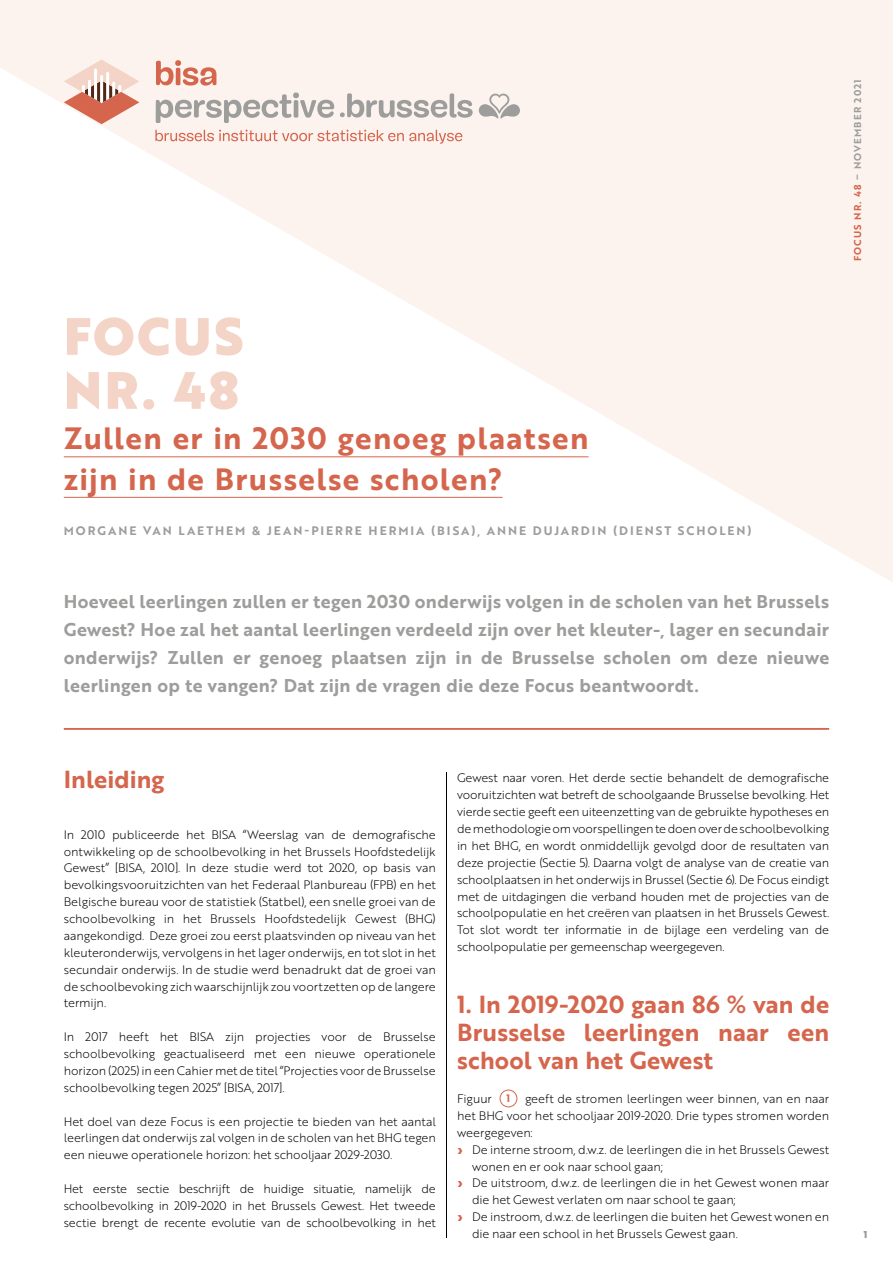
<style>
.page{position:relative;width:893px;height:1263px;background:#fff}
.page>*{position:absolute;margin:0;border:0;box-sizing:border-box;transform-origin:0 0}
.t1{font:51px/54px "Brother 1816 Black";letter-spacing:.045em;color:#f4d4c7}
.t2{font:30px/40.5px "Brother 1816 Bold";letter-spacing:.045em;color:#d5664d}
.t3{font:24px/28.2px "Brother 1816 Bold";letter-spacing:.005em;color:#d5664d;text-align:justify}
.t4{font:18px/28.2px "Brother 1816 Bold";letter-spacing:.015em;color:#9d9d9c;text-align:justify}
.t5{font:12px/16.8px "Brother 1816 Light";letter-spacing:-.005em;color:#000;text-align:justify}
.t6{font:12px "Brother 1816 Bold";letter-spacing:.16em;color:#9d9d9c}
.t7{font:9.75px "Brother 1816 Bold";letter-spacing:.12em;color:#9d9d9c}
.t8{font:9.75px "Brother 1816 Black";color:#9d9d9c}
.s1{color:#d5664d}
.s2{font-family:"Brother 1816 Bold";font-size:10.5px;color:#d5664d}
.s3{font-family:"Brother 1816 Black";color:#d5654b}
</style>
<div class="page">
<svg style="left:0;top:0;width:893px;height:582px;fill:#fcf3ef"></svg>
<hr style="left:446px;top:772px;width:1px;height:466px;background:#000">
<hr style="left:64px;top:728px;width:765px;height:2px;background:#d5664d">
<hr style="left:64px;top:456px;width:525px;height:1px;background:#d5664d">
<hr style="left:64px;top:497px;width:439px;height:1px;background:#d5664d">
<svg style="left:479px;top:94px;width:41px;height:25px"></svg>
<svg style="left:64px;top:60px;width:75px;height:64px"></svg>
<svg style="left:155px;top:130px;width:307px;height:14px"></svg>
<svg style="left:156px;top:60px;width:60px;height:26px"></svg>
<svg style="left:156px;top:92px;width:317px;height:31px"></svg>
<div style="left:500px;top:1090px;width:17px;height:17px;border:1px solid #d5664d;border-radius:50%"></div>
<h1 class="t1" style="left:64px;top:308px;width:181px">FOCUS<br>NR. 48</h1>
<h2 class="t2" style="left:64px;top:417px;width:526px">Zullen er in 2030 genoeg plaatsen zijn in de Brusselse scholen?</h2>
<p class="t6" style="left:64px;top:521px;width:689px">MORGANE VAN LAETHEM &amp; JEAN-PIERRE HERMIA (BISA), ANNE DUJARDIN (DIENST SCHOLEN)</p>
<p class="t4" style="left:64px;top:587px;width:767px">Hoeveel leerlingen zullen er tegen 2030 onderwijs volgen in de scholen van het Brussels Gewest? Hoe zal het aantal leerlingen verdeeld zijn over het kleuter-, lager en secundair onderwijs? Zullen er genoeg plaatsen zijn in de Brusselse scholen om deze nieuwe leerlingen op te vangen? Dat zijn de vragen die deze Focus beantwoordt.</p>
<p class="t7" style="left:850px;top:261px;width:183px;rotate:-90deg"><span class="s1">FOCUS NR. 48</span> – NOVEMBER 2021</p>
<h3 class="t3" style="left:64px;top:764px;width:102px">Inleiding</h3>
<p class="t5" style="left:64px;top:825px;width:374px">In 2010 publiceerde het BISA “Weerslag van de demografische ontwikkeling op de schoolbevolking in het Brussels Hoofdstedelijk Gewest” [BISA, 2010]. In deze studie werd tot 2020, op basis van bevolkingsvooruitzichten van het Federaal Planbureau (FPB) en het Belgische bureau voor de statistiek (Statbel), een snelle groei van de schoolbevolking in het Brussels Hoofdstedelijk Gewest (BHG) aangekondigd. Deze groei zou eerst plaatsvinden op niveau van het kleuteronderwijs, vervolgens in het lager onderwijs, en tot slot in het secundair onderwijs. In de studie werd benadrukt dat de groei van de schoolbevoking zich waarschijnlijk zou voortzetten op de langere termijn.</p>
<p class="t5" style="left:64px;top:1028px;width:374px">In 2017 heeft het BISA zijn projecties voor de Brusselse schoolbevolking geactualiseerd met een nieuwe operationele horizon (2025) in een Cahier met de titel “Projecties voor de Brusselse schoolbevolking tegen 2025” [BISA, 2017].</p>
<p class="t5" style="left:64px;top:1112px;width:374px">Het doel van deze Focus is een projectie te bieden van het aantal leerlingen dat onderwijs zal volgen in de scholen van het BHG tegen een nieuwe operationele horizon: het schooljaar 2029-2030.</p>
<p class="t5" style="left:64px;top:1180px;width:374px">Het eerste sectie beschrijft de huidige situatie, namelijk de schoolbevolking in 2019-2020 in het Brussels Gewest. Het tweede sectie brengt de recente evolutie van de schoolbevolking in het</p>
<p class="t5" style="left:457px;top:769px;width:374px">Gewest naar voren. Het derde sectie behandelt de demografische vooruitzichten wat betreft de schoolgaande Brusselse bevolking. Het vierde sectie geeft een uiteenzetting van de gebruikte hypotheses en de methodologie om voorspellingen te doen over de schoolbevolking in het BHG, en wordt onmiddellijk gevolgd door de resultaten van deze projectie (Sectie 5). Daarna volgt de analyse van de creatie van schoolplaatsen in het onderwijs in Brussel (Sectie 6). De Focus eindigt met de uitdagingen die verband houden met de projecties van de schoolpopulatie en het creëren van plaatsen in het Brussels Gewest.<br>Tot slot wordt ter informatie in de bijlage een verdeling van de schoolpopulatie per gemeenschap weergegeven.</p>
<h3 class="t3" style="left:457px;top:989px;width:374px">1. In 2019-2020 gaan 86 % van de Brusselse leerlingen naar een school van het Gewest</h3>
<p class="t5" style="left:457px;top:1090px;width:374px">Figuur <span class="s2">1</span> geeft de stromen leerlingen weer binnen, van en naar</p>
<p class="t5" style="left:457px;top:1107px;width:374px">het BHG voor het schooljaar 2019-2020. Drie types stromen worden</p>
<p class="t5" style="left:457px;top:1123px;width:77px">weergegeven:</p>
<p class="t5" style="left:457px;top:1140px;width:374px"><span class="s3">›</span> De interne stroom, d.w.z. de leerlingen die in het Brussels Gewest</p>
<p class="t5" style="left:472px;top:1157px;width:192px">wonen en er ook naar school gaan;</p>
<p class="t5" style="left:457px;top:1174px;width:374px"><span class="s3">›</span> De uitstroom, d.w.z. de leerlingen die in het Gewest wonen maar</p>
<p class="t5" style="left:472px;top:1191px;width:265px">die het Gewest verlaten om naar school te gaan;</p>
<p class="t5" style="left:457px;top:1208px;width:374px"><span class="s3">›</span> De instroom, d.w.z. de leerlingen die buiten het Gewest wonen en</p>
<p class="t5" style="left:472px;top:1225px;width:267px">die naar een school in het Brussels Gewest gaan.</p>
<p class="t8" style="left:864px;top:1227px;width:5px">1</p>
</div>
